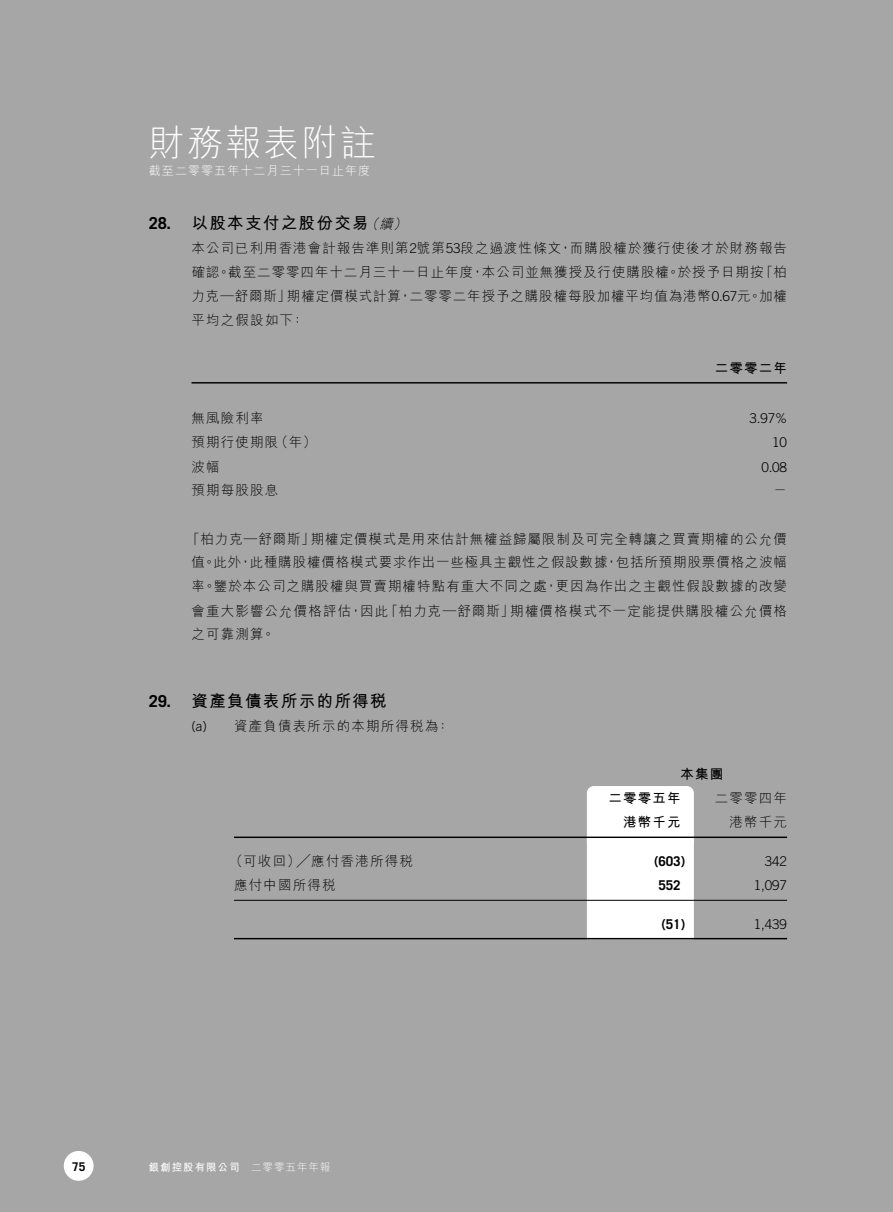
<style>
.page{position:relative;width:893px;height:1212px;background:#fff}
.page>*{position:absolute;margin:0;border:0;box-sizing:border-box;transform-origin:0 0}
.t1{font:300 36px "M Hei";letter-spacing:.06em;color:#fff}
.t2{font:700 16.5px "M Hei";letter-spacing:.08em;color:#000}
.t3{font:300 13.5px/24px "M Hei";letter-spacing:.08em;color:#000;text-align:justify}
.t4{font:300 13.5px "Trade Gothic";letter-spacing:-.015em;color:#000}
.t5{font:700 13.5px/24.2px "M Hei";letter-spacing:.085em;color:#000}
.t6{font:700 13.5px "Trade Gothic";letter-spacing:-.015em;color:#000}
.t7{font:300 12px "M Hei";letter-spacing:.09em;color:#fff}
.t8{font:700 12px "Trade Gothic";color:#000}
.t9{font:700 10.5px "M Hei";letter-spacing:.09em;color:#fff}
.s1{font-family:"Trade Gothic"}
.s2{font-weight:300;font-style:italic;font-size:13.5px}
.s3{font-weight:300}
</style>
<div class="page">
<div style="left:0;top:0;width:892px;height:1212px;background:#a6a6a6"></div>
<svg style="left:63px;top:1151px;width:31px;height:30px"></svg>
<div style="left:587px;top:786px;width:106px;height:50px;background:#fff"></div>
<div style="left:587px;top:836px;width:106px;height:103px;background:#fff;border:1px solid #fff"></div>
<hr style="left:191px;top:382px;width:596px;height:2px;background:#000">
<hr style="left:234px;top:837px;width:553px;height:1px;background:#000">
<hr style="left:234px;top:900px;width:553px;height:1px;background:#000">
<hr style="left:234px;top:938px;width:553px;height:1px;background:#000">
<p class="t1" style="left:149px;top:129px;width:228px">財務報表附註</p>
<p class="t7" style="left:149px;top:166px;width:223px">截至二零零五年十二月三十一日止年度</p>
<p class="t2" style="left:149px;top:216px;width:262px"><span class="s1">28.</span> 以股本支付之股份交易<span class="s2">（續）</span></p>
<p class="t3" style="left:191px;top:238px;width:597px">本公司已利用香港會計報告準則第<span class="s1">2</span>號第<span class="s1">53</span>段之過渡性條文，而購股權於獲行使後才於財務報告確認。截至二零零四年十二月三十一日止年度，本公司並無獲授及行使購股權。於授予日期按「柏力克—舒爾斯」期權定價模式計算，二零零二年授予之購股權每股加權平均值為港幣<span class="s1">0.67</span>元。加權平均之假設如下：</p>
<p class="t5" style="left:714px;top:358px;width:74px">二零零二年</p>
<p class="t3" style="left:191px;top:408px;width:74px">無風險利率</p>
<p class="t4" style="left:749px;top:414px;width:39px">3.97%</p>
<p class="t3" style="left:191px;top:432px;width:126px">預期行使期限（年）</p>
<p class="t4" style="left:772px;top:438px;width:16px">10</p>
<p class="t3" style="left:191px;top:456px;width:30px">波幅</p>
<p class="t4" style="left:761px;top:462px;width:27px">0.08</p>
<p class="t3" style="left:191px;top:480px;width:88px">預期每股股息</p>
<p class="t3" style="left:773px;top:480px;width:15px">－</p>
<p class="t3" style="left:191px;top:528px;width:597px;text-indent:-5px">「柏力克—舒爾斯」期權定價模式是用來估計無權益歸屬限制及可完全轉讓之買賣期權的公允價值。此外，此種購股權價格模式要求作出一些極具主觀性之假設數據，包括所預期股票價格之波幅率。鑒於本公司之購股權與買賣期權特點有重大不同之處，更因為作出之主觀性假設數據的改變會重大影響公允價格評估，因此「柏力克—舒爾斯」期權價格模式不一定能提供購股權公允價格之可靠測算。</p>
<p class="t2" style="left:149px;top:695px;width:239px"><span class="s1">29.</span> 資產負債表所示的所得稅</p>
<p class="t3" style="left:191px;top:716px;width:259px"><span class="s1">(a)</span> 資產負債表所示的本期所得稅為：</p>
<p class="t5" style="left:608px;top:764px;width:116px;text-indent:72px">本集團二零零五年</p>
<p class="t3" style="left:714px;top:788px;width:74px">二零零四年</p>
<p class="t5" style="left:623px;top:812px;width:59px">港幣千元</p>
<p class="t3" style="left:729px;top:812px;width:59px">港幣千元</p>
<p class="t3" style="left:229px;top:851px;width:185px">（可收回）／應付香港所得稅</p>
<p class="t6" style="left:654px;top:856px;width:33px">(603)</p>
<p class="t4" style="left:764px;top:856px;width:24px">342</p>
<p class="t3" style="left:234px;top:875px;width:103px">應付中國所得稅</p>
<p class="t6" style="left:658px;top:880px;width:24px">552</p>
<p class="t4" style="left:754px;top:880px;width:35px">1,097</p>
<p class="t6" style="left:661px;top:919px;width:25px">(51)</p>
<p class="t4" style="left:754px;top:919px;width:35px">1,439</p>
<p class="t8" style="left:72px;top:1162px;width:15px">75</p>
<p class="t9" style="left:149px;top:1163px;width:183px">銀創控股有限公司 <span class="s3">二零零五年年報</span></p>
</div>
